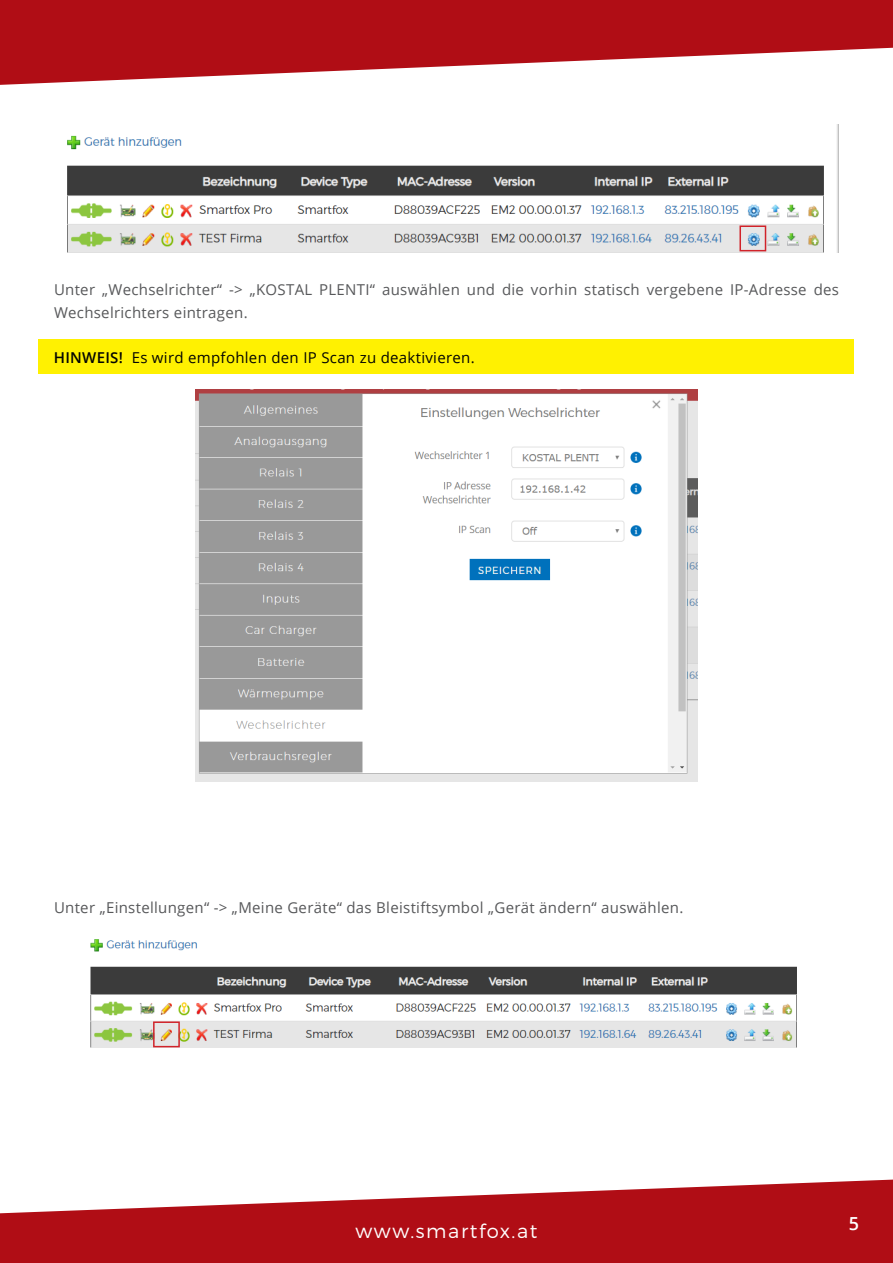
<style>
.page{position:relative;width:893px;height:1263px;background:#fff}
.page>*{position:absolute;margin:0;border:0;box-sizing:border-box;transform-origin:0 0}
.t1{font:300 19.5px "Montserrat";letter-spacing:.08em;color:#fff}
.t2{font:600 18px "Open Sans";color:#fff}
.BASE_TEXT{font:15px/22.5px "Open Sans";letter-spacing:.02em;color:#57585a}
.Base_Text{font:15px "Open Sans";letter-spacing:.02em;color:#040503}
.s1{font-weight:600}
</style>
<div class="page">
<svg style="left:0;top:1179px;width:893px;height:84px;fill:#b00d15"></svg>
<img style="left:67px;top:124px;width:772px;height:128px">
<img style="left:90px;top:939px;width:707px;height:108px">
<img style="left:195px;top:390px;width:503px;height:391px">
<svg style="left:0;top:0;width:893px;height:85px;fill:#b00d15"></svg>
<div style="left:39px;top:340px;width:815px;height:34px;background:#fff101"></div>
<div style="left:739px;top:225px;width:27px;height:26px;border:2px solid #d1232a"></div>
<div style="left:153px;top:1021px;width:27px;height:26px;border:2px solid #d1232a"></div>
<p class="BASE_TEXT" style="left:54px;top:278px;width:786px">Unter „Wechselrichter“ -&gt; „KOSTAL PLENTI“ auswählen und die vorhin statisch vergebene IP-Adresse des<br>Wechselrichters eintragen.</p>
<p class="Base_Text" style="left:54px;top:347px;width:422px"><span class="s1">HINWEIS!</span> Es wird empfohlen den IP Scan zu deaktivieren.</p>
<p class="BASE_TEXT" style="left:54px;top:896px;width:631px">Unter „Einstellungen“ -&gt; „Meine Geräte“ das Bleistiftsymbol „Gerät ändern“ auswählen.</p>
<h1 class="t1" style="left:355px;top:1219px;width:183px">www.smartfox.at</h1>
<p class="t2" style="left:849px;top:1211px;width:12px">5</p>
</div>
